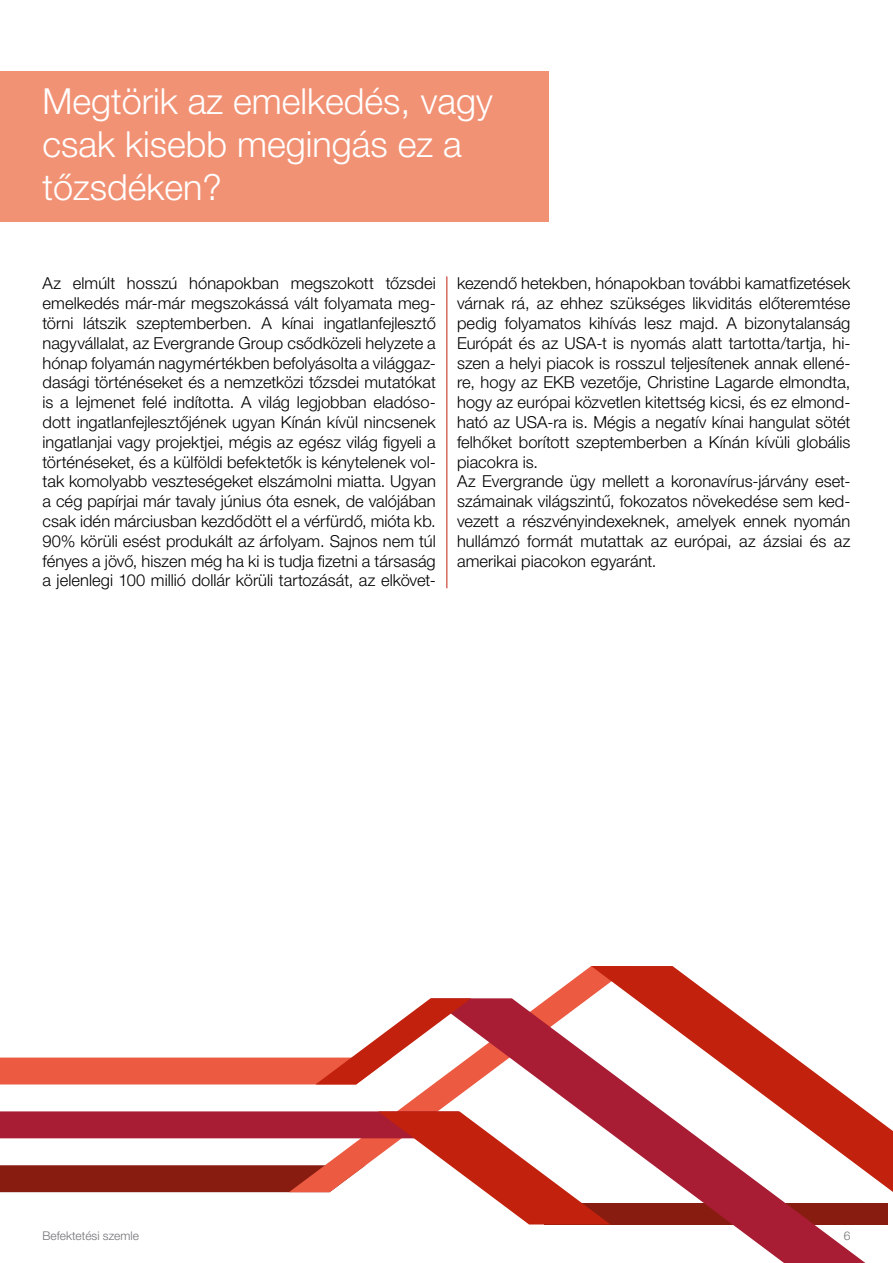
<style>
.page{position:relative;width:893px;height:1263px;background:#fff}
.page>*{position:absolute;margin:0;border:0;box-sizing:border-box;transform-origin:0 0}
.t1{font:300 36px/43.2px "Helvetica Neue LT Pro";color:#fff}
.t2{font:300 16.5px/19.8px "Helvetica Neue LT Pro";color:#000;text-align:justify}
.t3{font:300 12px "Helvetica Neue LT Pro";color:#707173}
</style>
<div class="page">
<div style="left:0;top:71px;width:549px;height:150px;background:#f29275"></div>
<hr style="left:446px;top:276px;width:1px;height:312px;background:#c1210d">
<div style="left:544px;top:1203px;width:343px;height:21px;background:#881c11"></div>
<svg style="left:289px;top:966px;width:302px;height:145px"></svg>
<svg style="left:430px;top:998px;width:435px;height:265px"></svg>
<svg style="left:591px;top:966px;width:302px;height:226px"></svg>
<svg style="left:0;top:998px;width:471px;height:86px"></svg>
<svg style="left:0;top:1111px;width:610px;height:113px"></svg>
<h1 class="t1" style="left:43px;top:78px;width:452px">Megtörik az emelkedés, vagy csak kisebb megingás ez a tőzsdéken?</h1>
<p class="t2" style="left:43px;top:273px;width:395px">Az elmúlt hosszú hónapokban megszokott tőzsdei emelkedés már-már megszokássá vált folyamata meg&shy;törni látszik szeptemberben. A kínai ingatlanfejlesztő nagyvállalat, az Evergrande Group csődközeli helyzete a hónap folyamán nagymértékben befolyásolta a világgaz&shy;dasági történéseket és a nemzetközi tőzsdei mutatókat is a lejmenet felé indította. A világ legjobban eladóso&shy;dott ingatlanfejlesztőjének ugyan Kínán kívül nincsenek ingatlanjai vagy projektjei, mégis az egész világ figyeli a történéseket, és a külföldi befektetők is kénytelenek vol&shy;tak komolyabb veszteségeket elszámolni miatta. Ugyan a cég papírjai már tavaly június óta esnek, de valójában csak idén márciusban kezdődött el a vérfürdő, mióta kb.<br>90% körüli esést produkált az árfolyam. Sajnos nem túl fényes a jövő, hiszen még ha ki is tudja fizetni a társaság a jelenlegi 100 millió dollár körüli tartozását, az elkövet-</p>
<p class="t2" style="left:457px;top:273px;width:395px;text-align:left">kezendő hetekben, hónapokban további kamatfizetések várnak rá, az ehhez szükséges likviditás előteremtése pedig folyamatos kihívás lesz majd. A bizonytalanság Európát és az USA-t is nyomás alatt tartotta/tartja, hi&shy;szen a helyi piacok is rosszul teljesítenek annak ellené&shy;re, hogy az EKB vezetője, Christine Lagarde elmondta, hogy az európai közvetlen kitettség kicsi, és ez elmond&shy;ható az USA-ra is. Mégis a negatív kínai hangulat sötét felhőket borított szeptemberben a Kínán kívüli globális piacokra is.<br>Az Evergrande ügy mellett a koronavírus-járvány eset&shy;számainak világszintű, fokozatos növekedése sem ked&shy;vezett a részvényindexeknek, amelyek ennek nyomán hullámzó formát mutattak az európai, az ázsiai és az amerikai piacokon egyaránt.</p>
<p class="t3" style="left:43px;top:1228px;width:98px">Befektetési szemle</p>
<p class="t3" style="left:844px;top:1228px;width:8px">6</p>
</div>
